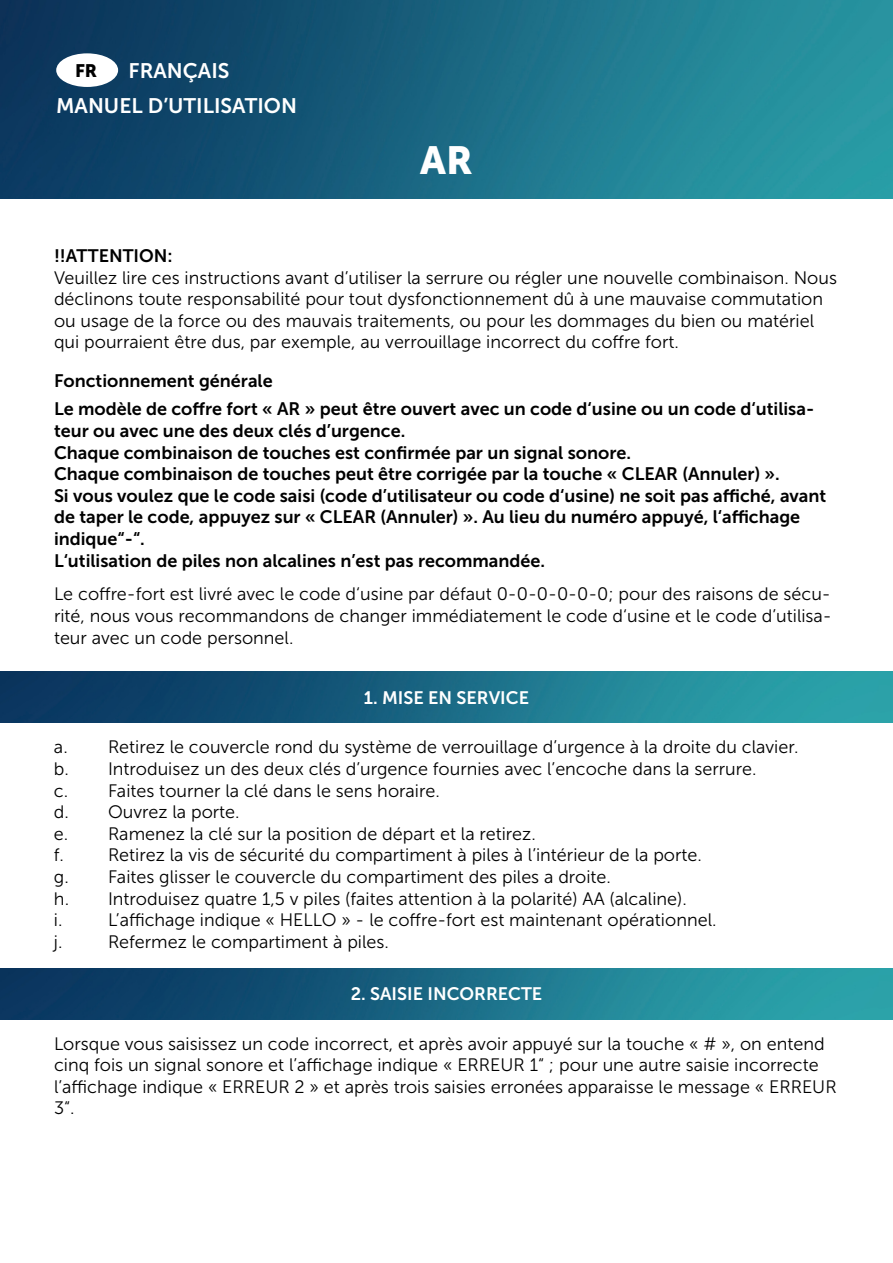
<style>
.page{position:relative;width:893px;height:1263px;background:#fff}
.page>*{position:absolute;margin:0;border:0;box-sizing:border-box;transform-origin:0 0}
.t1{font:39px "Museo Sans 900";color:#fff}
.t2{font:21px/35.4px "Museo Sans 700";color:#fff;text-align:center}
.t3{font:18px/21.6px "Museo Sans 300";color:#000}
.t4{font:18px/21.6px "Museo Sans 700";color:#000}
.t5{font:18px "Museo Sans 700";color:#fff}
.t6{font:18px "Museo Sans 900";color:#000}
</style>
<div class="page">
<img style="left:0;top:0;width:893px;height:199px">
<div style="left:56px;top:53px;width:62px;height:34px;background:#fff;border-radius:50%"></div>
<img style="left:0;top:672px;width:893px;height:51px">
<img style="left:0;top:968px;width:893px;height:51px">
<p class="t2" style="left:56px;top:53px;width:242px">FRANÇAIS<br>MANUEL D’UTILISATION</p>
<p class="t6" style="left:75px;top:60px;width:24px">FR</p>
<p class="t4" style="left:54px;top:245px;width:120px">!!ATTENTION:</p>
<h1 class="t1" style="left:420px;top:138px;width:54px">AR</h1>
<p class="t3" style="left:54px;top:267px;width:784px">Veuillez lire ces instructions avant d’utiliser la serrure ou régler une nouvelle combinaison. Nous déclinons toute responsabilité pour tout dysfonctionnement dû à une mauvaise commutation ou usage de la force ou des mauvais traitements, ou pour les dommages du bien ou matériel qui pourraient être dus, par exemple, au verrouillage incorrect du coffre fort.</p>
<p class="t4" style="left:54px;top:370px;width:220px">Fonctionnement générale</p>
<p class="t4" style="left:54px;top:398px;width:774px">Le modèle de coffre fort « AR » peut être ouvert avec un code d‘usine ou un code d‘utilisa&shy;teur ou avec une des deux clés d’urgence.<br>Chaque combinaison de touches est confirmée par un signal sonore.<br>Chaque combinaison de touches peut être corrigée par la touche « CLEAR (Annuler) ».<br>Si vous voulez que le code saisi (code d’utilisateur ou code d‘usine) ne soit pas affiché, avant de taper le code, appuyez sur « CLEAR (Annuler) ». Au lieu du numéro appuyé, l‘affichage indique“-“.<br>L‘utilisation de piles non alcalines n’est pas recommandée.</p>
<p class="t3" style="left:54px;top:583px;width:779px;text-align:justify">Le coffre-fort est livré avec le code d‘usine par défaut 0-0-0-0-0-0; pour des raisons de sécu&shy;rité, nous vous recommandons de changer immédiatement le code d‘usine et le code d’utilisa&shy;teur avec un code personnel.</p>
<p class="t5" style="left:364px;top:687px;width:167px">1. MISE EN SERVICE</p>
<p class="t3" style="left:54px;top:736px;width:746px">a. Retirez le couvercle rond du système de verrouillage d’urgence à la droite du clavier. b. Introduisez un des deux clés d’urgence fournies avec l’encoche dans la serrure.<br>c. Faites tourner la clé dans le sens horaire.<br>d. Ouvrez la porte.<br>e. Ramenez la clé sur la position de départ et la retirez.<br>f.</p>
<p class="t3" style="left:54px;top:844px;width:649px;text-indent:54px">Retirez la vis de sécurité du compartiment à piles à l’intérieur de la porte. g. Faites glisser le couvercle du compartiment des piles a droite.<br>h. Introduisez quatre 1,5 v piles (faites attention à la polarité) AA (alcaline).<br>i.</p>
<p class="t3" style="left:108px;top:909px;width:610px">L’affichage indique « HELLO » - le coffre-fort est maintenant opérationnel.</p>
<p class="t3" style="left:54px;top:931px;width:10px">j.</p>
<p class="t3" style="left:108px;top:931px;width:282px">Refermez le compartiment à piles.</p>
<p class="t5" style="left:351px;top:983px;width:193px">2. SAISIE INCORRECTE</p>
<p class="t3" style="left:54px;top:1033px;width:784px">Lorsque vous saisissez un code incorrect, et après avoir appuyé sur la touche « # », on entend cinq fois un signal sonore et l’affichage indique « ERREUR 1“ ; pour une autre saisie incorrecte l’affichage indique « ERREUR 2 » et après trois saisies erronées apparaisse le message « ERREUR 3“.</p>
</div>
